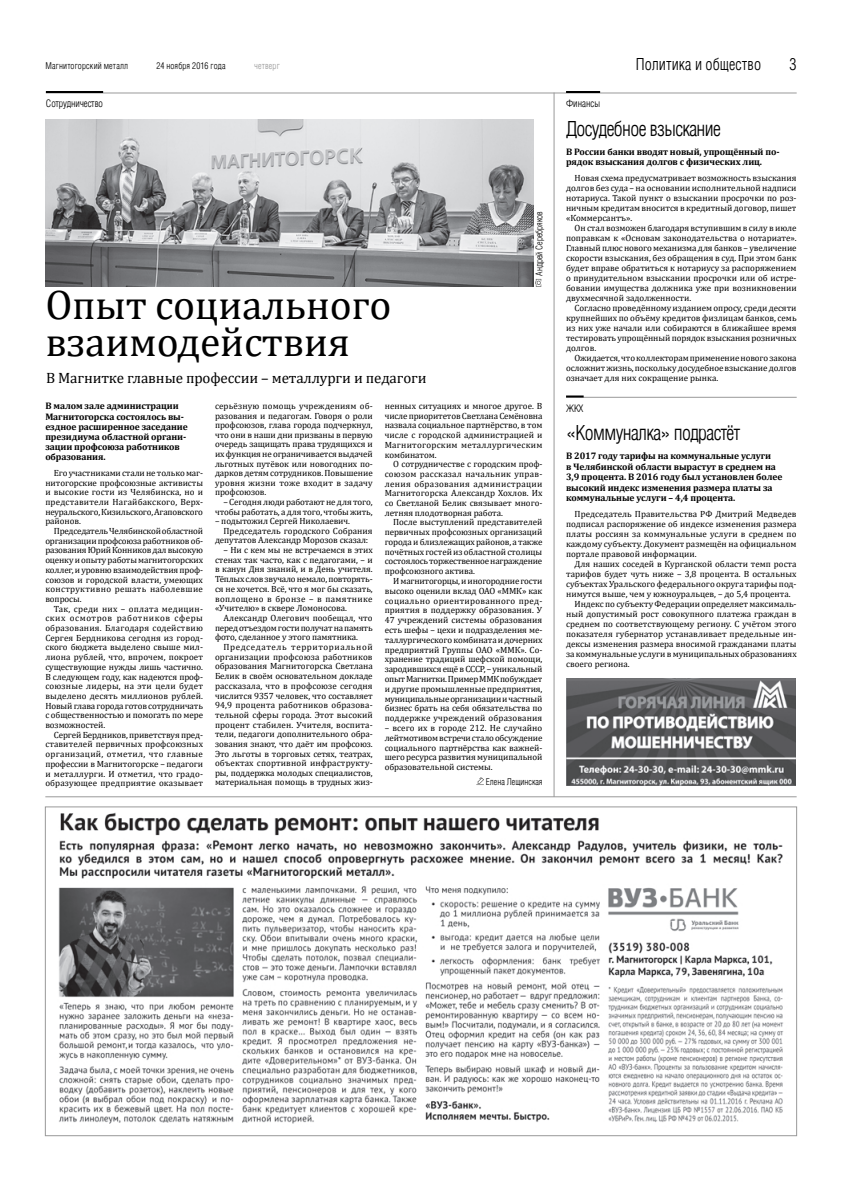
<style>
.page{position:relative;width:842px;height:1191px;background:#fff}
.page>*{position:absolute;margin:0;border:0;box-sizing:border-box;transform-origin:0 0}
.t1{font:41.5px/37.2px "Cambria";letter-spacing:-.01em;color:#000}
.t2{font:300 condensed 20px "AG Letterica";letter-spacing:-.03em;color:#000}
.t3{font:300 condensed 16px "AG Letterica";letter-spacing:.005em;color:#000}
.t4{font:15px "Cambria";letter-spacing:-.01em;color:#000}
.t5{font:300 condensed 10px "AG Letterica";letter-spacing:-.01em;color:#000}
.t6{font:700 9.5px/10.2px "Cambria";letter-spacing:-.01em;color:#000}
.t7{font:9px/9.7px "Cambria";letter-spacing:-.005em;color:#000;text-align:justify}
.t8{font:300 condensed 9px "AG Letterica";color:#000}
.t9{font:300 condensed 9px "AG Letterica";letter-spacing:.02em;color:#000}
.t10{font:300 condensed 9px "AG Letterica";letter-spacing:.02em;color:#999}
</style>
<div class="page">
<hr style="left:566px;top:93px;width:231px;height:1px;background:#999">
<hr style="left:566px;top:91px;width:34px;height:2px;background:#000">
<hr style="left:566px;top:397px;width:231px;height:1px;background:#999">
<img style="left:566px;top:679px;width:230px;height:107px">
<hr style="left:46px;top:93px;width:520px;height:1px;background:#999">
<hr style="left:46px;top:91px;width:57px;height:2px;background:#000">
<svg style="left:535px;top:279px;width:7px;height:8px"></svg>
<svg style="left:476px;top:777px;width:8px;height:8px"></svg>
<img style="left:58px;top:812px;width:726px;height:312px">
<hr style="left:45px;top:797px;width:752px;height:1px;background:#999">
<hr style="left:554px;top:93px;width:1px;height:704px;background:#999">
<img style="left:45px;top:119px;width:489px;height:168px">
<p class="t9" style="left:45px;top:61px;width:84px">Магнитогорский металл</p>
<p class="t8" style="left:157px;top:61px;width:70px">24 ноября 2016 года</p>
<p class="t10" style="left:254px;top:61px;width:27px">четверг</p>
<h3 class="t3" style="left:636px;top:55px;width:127px">Политика и общество</h3>
<h3 class="t3" style="left:789px;top:55px;width:9px">3</h3>
<p class="t5" style="left:566px;top:98px;width:36px">Финансы</p>
<h2 class="t2" style="left:566px;top:117px;width:156px">Досудебное взыскание</h2>
<p class="t6" style="left:566px;top:146px;width:215px">В России банки вводят новый, упрощённый по&shy;рядок взыскания долгов с физических лиц.</p>
<p class="t7" style="left:566px;top:173px;width:232px;text-indent:8px">Новая схема предусматривает возможность взыскания долгов без суда – на основании исполнительной надписи нотариуса. Такой пункт о взыскании просрочки по роз&shy;ничным кредитам вносится в кредитный договор, пишет «Коммерсантъ».</p>
<p class="t7" style="left:566px;top:223px;width:232px;line-height:10px;text-indent:8px">Он стал возможен благодаря вступившим в силу в июле поправкам к «Основам законодательства о нотариате».<br>Главный плюс нового механизма для банков – увеличение скорости взыскания, без обращения в суд. При этом банк будет вправе обратиться к нотариусу за распоряжением о принудительном взыскании просрочки или об истре&shy;бовании имущества должника уже при возникновении двухмесячной задолженности.</p>
<p class="t7" style="left:566px;top:303px;width:232px;line-height:10px;text-indent:8px">Согласно проведённому изданием опросу, среди десяти крупнейших по объёму кредитов физлицaм банков, семь из них уже начали или собираются в ближайшее время тестировать упрощённый порядок взыскания розничных долгов.</p>
<p class="t7" style="left:566px;top:353px;width:232px;line-height:10px;text-indent:8px">Ожидается, что коллекторам применение нового закона осложнит жизнь, поскольку досудебное взыскание долгов означает для них сокращение рынка.</p>
<p class="t5" style="left:566px;top:402px;width:19px">ЖКХ</p>
<h2 class="t2" style="left:566px;top:421px;width:176px">«Коммуналка» подрастёт</h2>
<p class="t6" style="left:566px;top:450px;width:218px;line-height:10.5px">В 2017 году тарифы на коммунальные услуги<br>в Челябинской области вырастут в среднем на 3,9 процента. В 2016 году был установлен более высокий индекс изменения размера платы за коммунальные услуги – 4,4 процента.</p>
<p class="t7" style="left:566px;top:509px;width:232px;line-height:10px;text-indent:8px">Председатель Правительства РФ Дмитрий Медведев подписал распоряжение об индексе изменения размера платы россиян за коммунальные услуги в среднем по каждому субъекту. Документ размещён на официальном портале правовой информации.</p>
<p class="t7" style="left:574px;top:559px;width:224px">Для наших соседей в Курганской области темп роста</p>
<p class="t7" style="left:566px;top:569px;width:232px">тарифов будет чуть ниже – 3,8 процента. В остальных</p>
<p class="t7" style="left:566px;top:579px;width:232px">субъектах Уральского федерального округа тарифы под-</p>
<p class="t7" style="left:566px;top:589px;width:226px">нимутся выше, чем у южноуральцев, – до 5,4 процента.</p>
<p class="t7" style="left:574px;top:599px;width:223px">Индекс по субъекту Федерации определяет максималь-</p>
<p class="t7" style="left:566px;top:609px;width:232px">ный допустимый рост совокупного платежа граждан в</p>
<p class="t7" style="left:566px;top:619px;width:232px">среднем по соответствующему региону. С учётом этого</p>
<p class="t7" style="left:566px;top:629px;width:232px">показателя губернатор устанавливает предельные ин-</p>
<p class="t7" style="left:566px;top:639px;width:232px">дексы изменения размера вносимой гражданами платы</p>
<p class="t7" style="left:566px;top:649px;width:232px">за коммунальные услуги в муниципальных образованиях</p>
<p class="t7" style="left:566px;top:659px;width:65px">своего региона.</p>
<p class="t5" style="left:46px;top:98px;width:59px">Сотрудничество</p>
<p class="t8" style="left:534px;top:276px;width:66px;rotate:-90deg">Андрей Серебряков</p>
<h1 class="t1" style="left:45px;top:286px;width:348px">Опыт социального взаимодействия</h1>
<h3 class="t4" style="left:46px;top:369px;width:382px">В Магнитке главные профессии – металлурги и педагоги</h3>
<p class="t7" style="left:215px;top:401px;width:159px">серьёзную помощь учреждениям об&shy;разования и педагогам. Говоря о роли профсоюзов, глава города подчеркнул, что они в наши дни призваны в первую очередь защищать права трудящихся и их функция не ограничивается выдачей льготных путёвок или новогодних по&shy;дарков детям сотрудников. Повышение уровня жизни тоже входит в задачу профсоюзов.</p>
<p class="t7" style="left:215px;top:497px;width:159px;text-align:right">– Сегодня люди работают не для того, чтобы работать, а для того, чтобы жить,</p>
<p class="t7" style="left:215px;top:516px;width:137px">– подытожил Сергей Николаевич.</p>
<p class="t7" style="left:224px;top:526px;width:151px">Председатель городского Собрания</p>
<p class="t7" style="left:215px;top:535px;width:155px">депутатов Александр Морозов сказал:</p>
<p class="t7" style="left:215px;top:545px;width:159px;text-indent:8px">– Ни с кем мы не встречаемся в этих стенах так часто, как с педагогами, – и в канун Дня знаний, и в День учителя.<br>Тёплых слов звучало немало, повторять&shy;ся не хочется. Всё, что я мог бы сказать, воплощено в бронзе – в памятнике «Учителю» в сквере Ломоносова.</p>
<p class="t7" style="left:215px;top:613px;width:159px;text-indent:8px">Александр Олегович пообещал, что перед отъездом гости получат на память фото, сделанное у этого памятника.</p>
<p class="t7" style="left:215px;top:642px;width:159px;text-indent:8px">Председатель территориальной организации профсоюза работников образования Магнитогорска Светлана Белик в своём основательном докладе рассказала, что в профсоюзе сегодня числится 9357 человек, что составляет 94,9 процента работников образова&shy;тельной сферы города. Этот высокий процент стабилен. Учителя, воспита&shy;тели, педагоги дополнительного обра&shy;зования знают, что даёт им профсоюз.<br>Это льготы в торговых сетях, театрах, объектах спортивной инфраструкту&shy;ры, поддержка молодых специалистов, материальная помощь в трудных жиз-</p>
<p class="t7" style="left:385px;top:401px;width:159px">ненных ситуациях и многое другое. В числе приоритетов Светлана Семёновна назвала социальное партнёрство, в том числе с городской администрацией и Магнитогорским металлургическим комбинатом.</p>
<p class="t7" style="left:385px;top:459px;width:159px;text-indent:8px">О сотрудничестве с городским проф&shy;союзом рассказал начальник управ&shy;ления образования администрации Магнитогорска Александр Хохлов. Их со Светланой Белик связывает много&shy;летняя плодотворная работа.</p>
<p class="t7" style="left:385px;top:517px;width:159px;text-indent:8px">После выступлений представителей первичных профсоюзных организаций города и близлежащих районов, а также почётных гостей из областной столицы состоялось торжественное награждение профсоюзного актива.</p>
<p class="t7" style="left:385px;top:576px;width:159px;text-indent:8px">И магнитогорцы, и иногородние гости высоко оценили вклад ОАО «ММК» как социально ориентированного пред&shy;приятия в поддержку образования. У 47 учреждений системы образования есть шефы – цехи и подразделения ме&shy;таллургического комбината и дочерних предприятий Группы ОАО «ММК». Со&shy;хранение традиций шефской помощи, зародившихся ещё в СССР, – уникальный опыт Магнитки. Пример ММК побуждает и другие промышленные предприятия, муниципальные организации и частный бизнес брать на себя обязательства по поддержке учреждений образования</p>
<p class="t7" style="left:385px;top:723px;width:159px">– всего их в городе 212. Не случайно лейтмотивом встречи стало обсуждение социального партнёрства как важней&shy;шего ресурса развития муниципальной образовательной системы.</p>
<p class="t8" style="left:486px;top:777px;width:58px">Елена Лещинская</p>
<p class="t6" style="left:45px;top:401px;width:144px">В малом зале администрации<br>Магнитогорска состоялось вы&shy;ездное расширенное заседание президиума областной органи&shy;зации профсоюза работников образования.</p>
<p class="t7" style="left:45px;top:468px;width:159px;text-indent:9px">Его участниками стали не только маг&shy;нитогорские профсоюзные активисты и высокие гости из Челябинска, но и представители Нагайбакского, Верх&shy;неуральского, Кизильского, Агаповского районов.</p>
<p class="t7" style="left:45px;top:526px;width:159px;text-indent:9px">Председатель Челябинской областной организации профсоюза работников об&shy;разования Юрий Конников дал высокую оценку и опыту работы магнитогорских коллег, и уровню взаимодействия проф&shy;союзов и городской власти, умеющих конструктивно решать наболевшие вопросы.</p>
<p class="t7" style="left:45px;top:604px;width:159px;text-indent:9px">Так, среди них – оплата медицин&shy;ских осмотров работников сферы образования. Благодаря содействию Сергея Бердникова сегодня из город&shy;ского бюджета выделено свыше мил&shy;лиона рублей, что, впрочем, покроет существующие нужды лишь частично.<br>В следующем году, как надеются проф&shy;союзные лидеры, на эти цели будет выделено десять миллионов рублей.<br>Новый глава города готов сотрудничать с общественностью и помогать по мере возможностей.</p>
<p class="t7" style="left:45px;top:730px;width:159px;text-indent:9px">Сергей Бердников, приветствуя пред&shy;ставителей первичных профсоюзных организаций, отметил, что главные профессии в Магнитогорске – педагоги и металлурги. И отметил, что градо&shy;образующее предприятие оказывает</p>
</div>
